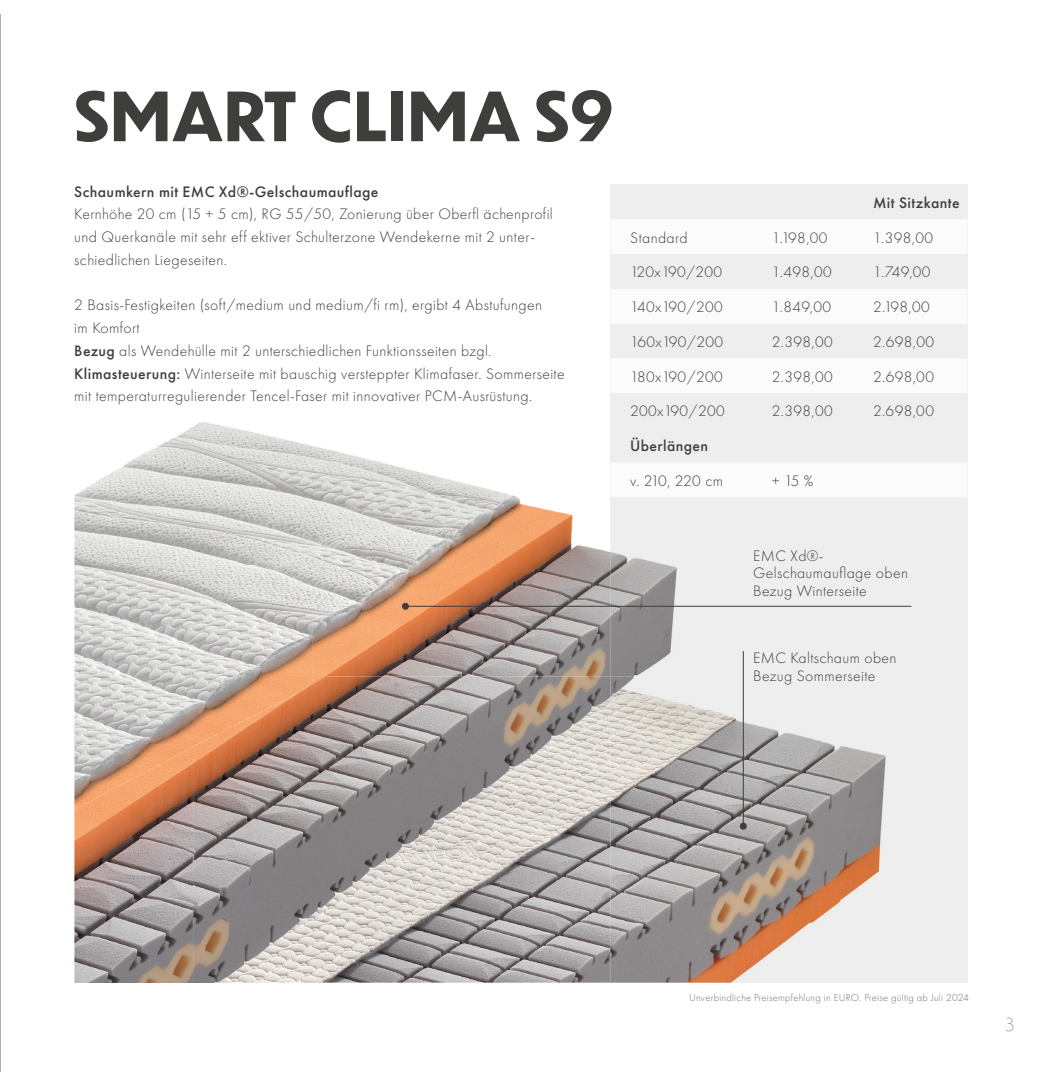
<style>
.page{position:relative;width:1057px;height:1072px;background:#fff}
.page>*{position:absolute;margin:0;border:0;box-sizing:border-box;transform-origin:0 0}
.t1{font:700 66.5px "Dunbar Tall";letter-spacing:.025em;color:#3e3e3c}
.t2{font:300 17.5px "Dunbar Tall";color:#9d9e9f}
.t3{font:300 15.75px/22.8px "Futura PT";letter-spacing:.025em;color:#3e3e3c}
.t4{font:500 15.75px "Futura PT";letter-spacing:.025em;color:#3e3e3c}
.t5{font:300 10.5px "Futura PT";letter-spacing:.025em;color:#727271}
.s1{font-weight:500}
</style>
<div class="page">
<div style="left:610px;top:185px;width:357px;height:797px;background:#eeeeef"></div>
<img style="left:500px;top:799px;width:110px;height:183px">
<img style="left:389px;top:860px;width:111px;height:122px">
<img style="left:372px;top:911px;width:17px;height:71px">
<img style="left:610px;top:682px;width:230px;height:240px">
<img style="left:840px;top:746px;width:46px;height:155px">
<img style="left:610px;top:922px;width:203px;height:60px">
<img style="left:74px;top:422px;width:298px;height:143px">
<img style="left:372px;top:460px;width:119px;height:216px">
<img style="left:491px;top:490px;width:119px;height:186px">
<img style="left:74px;top:565px;width:238px;height:179px">
<img style="left:312px;top:565px;width:60px;height:111px">
<img style="left:74px;top:744px;width:119px;height:2px">
<img style="left:74px;top:982px;width:204px;height:1px">
<img style="left:610px;top:552px;width:89px;height:124px">
<img style="left:193px;top:676px;width:238px;height:184px">
<img style="left:431px;top:676px;width:179px;height:123px">
<img style="left:74px;top:746px;width:120px;height:236px">
<img style="left:431px;top:798px;width:94px;height:62px">
<img style="left:193px;top:860px;width:179px;height:122px">
<img style="left:372px;top:860px;width:70px;height:51px">
<img style="left:610px;top:676px;width:77px;height:62px">
<hr style="left:405px;top:606px;width:506px;height:1px;background:#3e3e3c">
<div style="left:402px;top:602px;width:7px;height:7px;background:#3e3e3c;border-radius:50%"></div>
<svg style="left:611px;top:220px;width:356px;height:277px"></svg>
<hr style="left:743px;top:651px;width:1px;height:175px;background:#3e3e3c">
<div style="left:740px;top:822px;width:7px;height:7px;background:#3e3e3c;border-radius:50%"></div>
<hr style="left:0;top:15px;width:1px;height:1056px;background:#b0b1b1">
<h1 class="t1" style="left:74px;top:67px;width:540px">SMART CLIMA S9</h1>
<p class="t4" style="left:74px;top:182px;width:306px">Schaumkern mit EMC Xd®-Gelschaumauflage</p>
<p class="t3" style="left:74px;top:203px;width:480px">Kernhöhe 20 cm (15 + 5 cm), RG 55/50, Zonierung über Oberfl ächenprofil und Querkanäle mit sehr eff ektiver Schulterzone Wendekerne mit 2 unter&shy;schiedlichen Liegeseiten.</p>
<p class="t3" style="left:74px;top:294px;width:492px">2 Basis-Festigkeiten (soft/medium und medium/fi rm), ergibt 4 Abstufungen<br>im Komfort<br><span class="s1">Bezug</span> als Wendehülle mit 2 unterschiedlichen Funktionsseiten bzgl.<br><span class="s1">Klimasteuerung:</span> Winterseite mit bauschig versteppter Klimafaser. Sommerseite mit temperaturregulierender Tencel-Faser mit innovativer PCM-Ausrüstung.</p>
<p class="t4" style="left:873px;top:193px;width:88px">Mit Sitzkante</p>
<p class="t3" style="left:630px;top:226px;width:59px">Standard</p>
<p class="t3" style="left:772px;top:226px;width:57px">1.198,00</p>
<p class="t3" style="left:873px;top:226px;width:61px">1.398,00</p>
<p class="t3" style="left:630px;top:261px;width:93px">120x190/200</p>
<p class="t3" style="left:772px;top:261px;width:61px">1.498,00</p>
<p class="t3" style="left:873px;top:261px;width:59px">1.749,00</p>
<p class="t3" style="left:630px;top:296px;width:94px">140x190/200</p>
<p class="t3" style="left:772px;top:296px;width:61px">1.849,00</p>
<p class="t3" style="left:873px;top:296px;width:58px">2.198,00</p>
<p class="t3" style="left:630px;top:330px;width:94px">160x190/200</p>
<p class="t3" style="left:772px;top:330px;width:62px">2.398,00</p>
<p class="t3" style="left:873px;top:330px;width:62px">2.698,00</p>
<p class="t3" style="left:630px;top:365px;width:94px">180x190/200</p>
<p class="t3" style="left:772px;top:365px;width:62px">2.398,00</p>
<p class="t3" style="left:873px;top:365px;width:62px">2.698,00</p>
<p class="t3" style="left:630px;top:400px;width:96px">200x190/200</p>
<p class="t3" style="left:772px;top:400px;width:62px">2.398,00</p>
<p class="t3" style="left:873px;top:400px;width:62px">2.698,00</p>
<p class="t4" style="left:630px;top:436px;width:80px">Überlängen</p>
<p class="t3" style="left:630px;top:469px;width:94px">v. 210, 220 cm</p>
<p class="t3" style="left:772px;top:469px;width:43px">+ 15 %</p>
<p class="t3" style="left:753px;top:547px;width:156px;line-height:17.5px">EMC Xd®-<br>Gelschaumauflage oben<br>Bezug Winterseite</p>
<p class="t3" style="left:753px;top:649px;width:145px;line-height:17.5px">EMC Kaltschaum oben<br>Bezug Sommerseite</p>
<p class="t5" style="left:689px;top:991px;width:281px">Unverbindliche Preisempfehlung in EURO. Preise gültig ab Juli 2024</p>
<p class="t2" style="left:1006px;top:1012px;width:10px">3</p>
</div>
